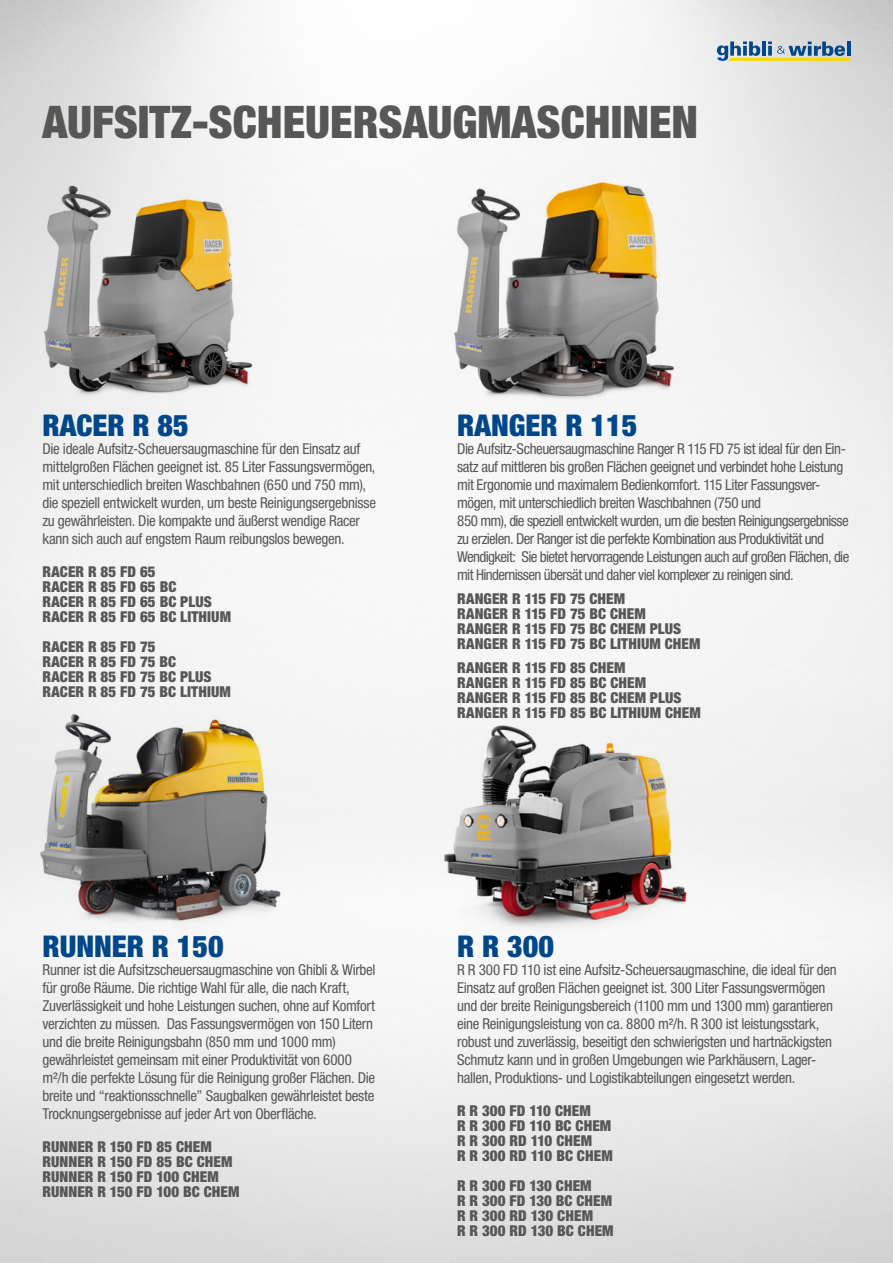
<style>
.page{position:relative;width:893px;height:1263px;background:#fff}
.page>*{position:absolute;margin:0;border:0;box-sizing:border-box;transform-origin:0 0}
._1-TitoloMacchina{font:900 condensed 45px "Helvetica Neue LT Std";color:#575756}
._4-Testo_descrizione{font:900 condensed 30px "Helvetica Neue LT Std";color:#00478a}
._4-Testo_descrizione-2{font:condensed 15px/18px "Helvetica Neue LT Std";letter-spacing:-.02em;color:#575756}
._3-Testo{font:900 condensed 15px "Helvetica Neue LT Std";letter-spacing:.005em;color:#575756}
._4-Testo_descrizione-3{font:condensed 15px/18px "Helvetica Neue LT Std";letter-spacing:-.04em;color:#575756}
</style>
<div class="page">
<img style="left:0;top:0;width:893px;height:1263px">
<svg style="left:717px;top:41px;width:133px;height:20px;background:#97a9a3"></svg>
<img style="left:22px;top:155px;width:250px;height:261px">
<img style="left:33px;top:705px;width:252px;height:252px">
<img style="left:436px;top:168px;width:258px;height:255px">
<img style="left:436px;top:716px;width:261px;height:229px">
<p class="_1-TitoloMacchina" style="left:43px;top:94px;width:657px">AUFSITZ-SCHEUERSAUGMASCHINEN</p>
<p class="_4-Testo_descrizione" style="left:43px;top:406px;width:148px">RACER R 85</p>
<p class="_4-Testo_descrizione-2" style="left:43px;top:439px;width:335px">Die ideale Aufsitz-Scheuersaugmaschine für den Einsatz auf mittelgroßen Flächen geeignet ist. 85 Liter Fassungsvermögen, mit unterschiedlich breiten Waschbahnen (650 und 750 mm), die speziell entwickelt wurden, um beste Reinigungsergebnisse zu gewährleisten. Die kompakte und äußerst wendige Racer kann sich auch auf engstem Raum reibungslos bewegen.</p>
<p class="_3-Testo" style="left:43px;top:562px;width:115px">RACER R 85 FD 65</p>
<p class="_3-Testo" style="left:43px;top:577px;width:135px">RACER R 85 FD 65 BC</p>
<p class="_3-Testo" style="left:43px;top:592px;width:171px">RACER R 85 FD 65 BC PLUS</p>
<p class="_3-Testo" style="left:43px;top:607px;width:190px">RACER R 85 FD 65 BC LITHIUM</p>
<p class="_3-Testo" style="left:43px;top:637px;width:115px">RACER R 85 FD 75</p>
<p class="_3-Testo" style="left:43px;top:652px;width:135px">RACER R 85 FD 75 BC</p>
<p class="_3-Testo" style="left:43px;top:667px;width:171px">RACER R 85 FD 75 BC PLUS</p>
<p class="_3-Testo" style="left:43px;top:682px;width:190px">RACER R 85 FD 75 BC LITHIUM</p>
<p class="_4-Testo_descrizione" style="left:457px;top:406px;width:182px">RANGER R 115</p>
<p class="_4-Testo_descrizione-2" style="left:457px;top:439px;width:390px">Die Aufsitz-Scheuersaugmaschine Ranger R 115 FD 75 ist ideal für den Ein&shy;satz auf mittleren bis großen Flächen geeignet und verbindet hohe Leistung mit Ergonomie und maximalem Bedienkomfort. 115 Liter Fassungsver&shy;mögen, mit unterschiedlich breiten Waschbahnen (750 und</p>
<p class="_4-Testo_descrizione-3" style="left:457px;top:511px;width:394px">850 mm), die speziell entwickelt wurden, um die besten Reinigungsergebnisse zu erzielen. Der Ranger ist die perfekte Kombination aus Produktivität und Wendigkeit: Sie bietet hervorragende Leistungen auch auf großen Flächen, die mit Hindernissen übersät und daher viel komplexer zu reinigen sind.</p>
<p class="_3-Testo" style="left:457px;top:589px;width:170px">RANGER R 115 FD 75 CHEM</p>
<p class="_3-Testo" style="left:457px;top:604px;width:190px">RANGER R 115 FD 75 BC CHEM</p>
<p class="_3-Testo" style="left:457px;top:619px;width:226px">RANGER R 115 FD 75 BC CHEM PLUS</p>
<p class="_3-Testo" style="left:457px;top:634px;width:245px">RANGER R 115 FD 75 BC LITHIUM CHEM</p>
<p class="_3-Testo" style="left:457px;top:658px;width:170px">RANGER R 115 FD 85 CHEM</p>
<p class="_3-Testo" style="left:457px;top:673px;width:190px">RANGER R 115 FD 85 BC CHEM</p>
<p class="_3-Testo" style="left:457px;top:688px;width:226px">RANGER R 115 FD 85 BC CHEM PLUS</p>
<p class="_3-Testo" style="left:457px;top:703px;width:245px">RANGER R 115 FD 85 BC LITHIUM CHEM</p>
<p class="_4-Testo_descrizione" style="left:43px;top:928px;width:183px">RUNNER R 150</p>
<p class="_4-Testo_descrizione-2" style="left:43px;top:960px;width:335px">Runner ist die Aufsitzscheuersaugmaschine von Ghibli &amp; Wirbel für große Räume. Die richtige Wahl für alle, die nach Kraft, Zuverlässigkeit und hohe Leistungen suchen, ohne auf Komfort verzichten zu müssen. Das Fassungsvermögen von 150 Litern und die breite Reinigungsbahn (850 mm und 1000 mm)</p>
<p class="_4-Testo_descrizione-2" style="left:43px;top:1050px;width:334px">gewährleistet gemeinsam mit einer Produktivität von 6000 m²/h die perfekte Lösung für die Reinigung großer Flächen. Die breite und “reaktionsschnelle” Saugbalken gewährleistet beste Trocknungsergebnisse auf jeder Art von Oberfläche.</p>
<p class="_3-Testo" style="left:43px;top:1137px;width:171px">RUNNER R 150 FD 85 CHEM</p>
<p class="_3-Testo" style="left:43px;top:1152px;width:191px">RUNNER R 150 FD 85 BC CHEM</p>
<p class="_3-Testo" style="left:43px;top:1167px;width:178px">RUNNER R 150 FD 100 CHEM</p>
<p class="_3-Testo" style="left:43px;top:1182px;width:198px">RUNNER R 150 FD 100 BC CHEM</p>
<p class="_4-Testo_descrizione" style="left:457px;top:928px;width:98px">R R 300</p>
<p class="_4-Testo_descrizione-2" style="left:457px;top:960px;width:381px">R R 300 FD 110 ist eine Aufsitz-Scheuersaugmaschine, die ideal für den Einsatz auf großen Flächen geeignet ist. 300 Liter Fassungsvermögen und der breite Reinigungsbereich (1100 mm und 1300 mm) garantieren eine Reinigungsleistung von ca. 8800 m²/h. R 300 ist leistungsstark, robust und zuverlässig, beseitigt den schwierigsten und hartnäckigsten Schmutz kann und in großen Umgebungen wie Parkhäusern, Lager&shy;hallen, Produktions- und Logistikabteilungen eingesetzt werden.</p>
<p class="_3-Testo" style="left:457px;top:1101px;width:135px">R R 300 FD 110 CHEM</p>
<p class="_3-Testo" style="left:457px;top:1116px;width:156px">R R 300 FD 110 BC CHEM</p>
<p class="_3-Testo" style="left:457px;top:1131px;width:136px">R R 300 RD 110 CHEM</p>
<p class="_3-Testo" style="left:457px;top:1146px;width:157px">R R 300 RD 110 BC CHEM</p>
<p class="_3-Testo" style="left:457px;top:1176px;width:136px">R R 300 FD 130 CHEM</p>
<p class="_3-Testo" style="left:457px;top:1191px;width:157px">R R 300 FD 130 BC CHEM</p>
<p class="_3-Testo" style="left:457px;top:1206px;width:137px">R R 300 RD 130 CHEM</p>
<p class="_3-Testo" style="left:457px;top:1221px;width:158px">R R 300 RD 130 BC CHEM</p>
</div>
